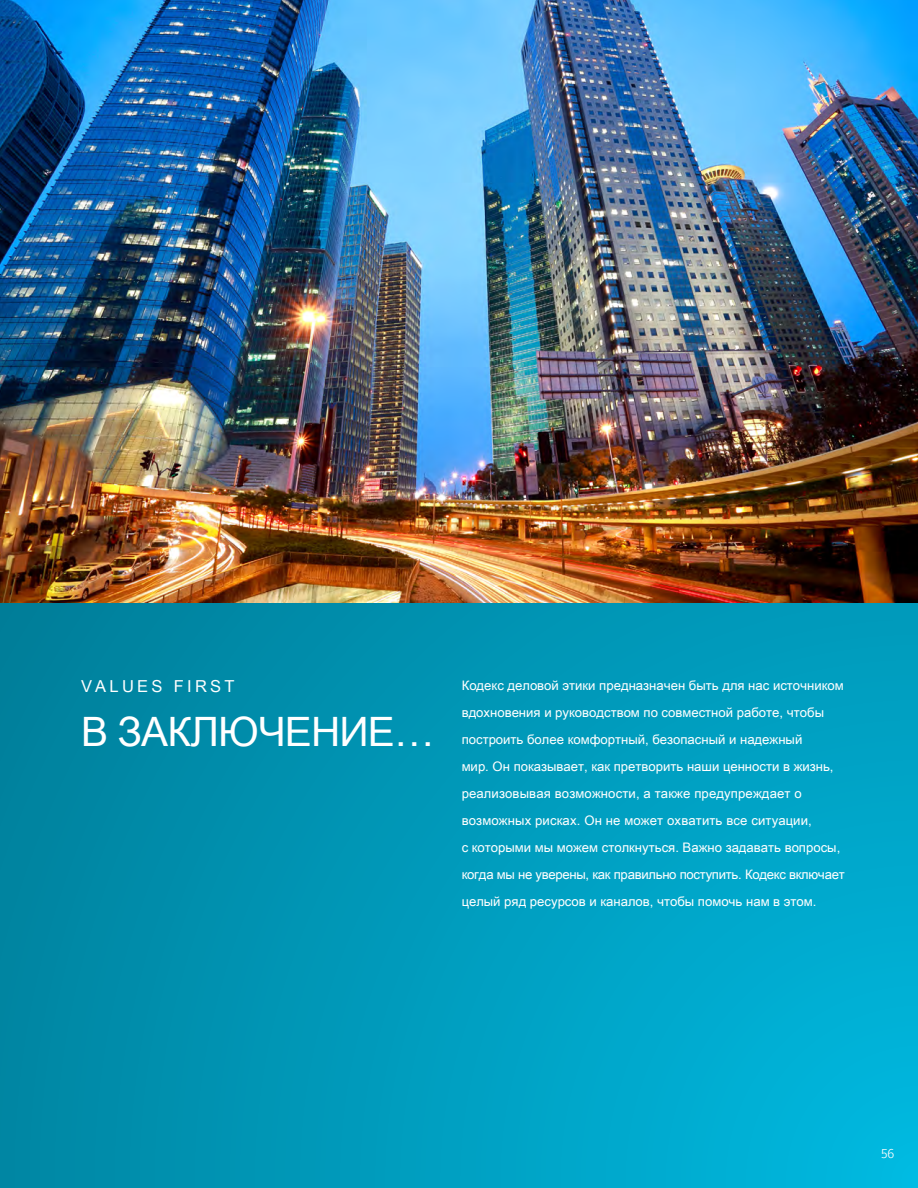
<style>
.page{position:relative;width:918px;height:1188px;background:#fff}
.page>*{position:absolute;margin:0;border:0;box-sizing:border-box;transform-origin:0 0}
.t1{font:40.5px "Arial Unicode MS";letter-spacing:-.02em;color:#fff}
.t2{font:16.5px "Arial Unicode MS";letter-spacing:.2em;color:#fff}
.t3{font:13.5px "Maurea Light Lf";color:#fff}
.t4{font:13.2px/27px "Arial Unicode MS";color:#fff}
</style>
<div class="page">
<svg style="left:0;top:603px;width:918px;height:585px;background:#0099ba"></svg>
<img style="left:0;top:0;width:918px;height:603px">
<p class="t2" style="left:81px;top:674px;width:155px">VALUES FIRST</p>
<h1 class="t1" style="left:81px;top:703px;width:355px">В ЗАКЛЮЧЕНИЕ…</h1>
<p class="t4" style="left:462px;top:671px;width:385px">Кодекс деловой этики предназначен быть для нас источником вдохновения и руководством по совместной работе, чтобы построить более комфортный, безопасный и надежный<br>мир. Он показывает, как претворить наши ценности в жизнь, реализовывая возможности, а также предупреждает о возможных рисках. Он не может охватить все ситуации,<br>с которыми мы можем столкнуться. Важно задавать вопросы, когда мы не уверены, как правильно поступить. Кодекс включает целый ряд ресурсов и каналов, чтобы помочь нам в этом.</p>
<p class="t3" style="left:881px;top:1145px;width:15px">56</p>
</div>
